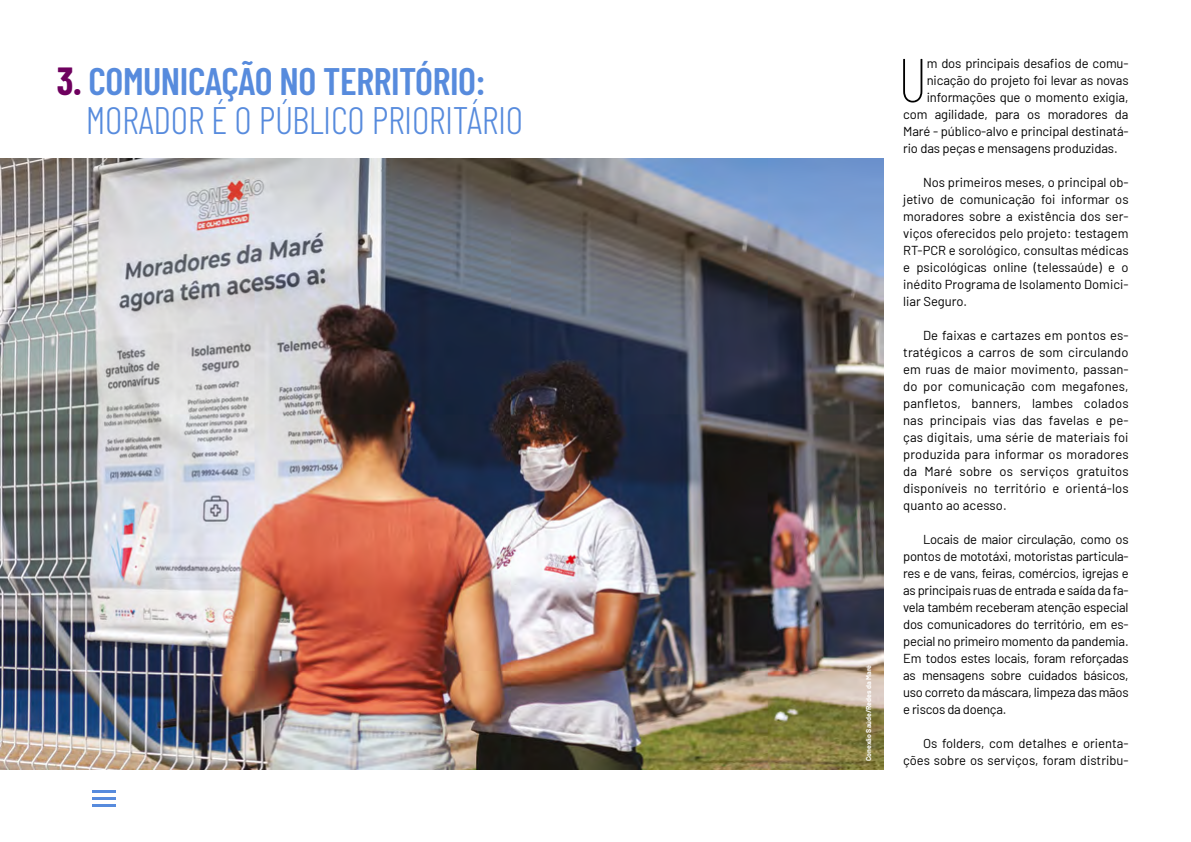
<style>
.page{position:relative;width:1191px;height:842px;background:#fff}
.page>*{position:absolute;margin:0;border:0;box-sizing:border-box;transform-origin:0 0}
.t1{font:100 61.6px "Barlow Condensed";color:#000}
.t2{font:300 38.3px/38.7px "Barlow Condensed";letter-spacing:-.01em;color:#578bdd}
.t3{font:13px/17px "Barlow";letter-spacing:-.01em;color:#000;text-align:justify}
.t4{font:700 7px "Barlow";color:#fff}
.s1{font-weight:700;color:#6e005e}
.s2{font-weight:600}
</style>
<div class="page">
<hr style="left:93px;top:790px;width:23px;height:3px;background:#578bdd">
<hr style="left:93px;top:797px;width:23px;height:3px;background:#578bdd">
<hr style="left:93px;top:804px;width:23px;height:3px;background:#578bdd">
<img style="left:0;top:159px;width:883px;height:610px">
<h2 class="t2" style="left:86px;top:59px;width:439px;text-indent:-29px"><span class="s1">3.</span> <span class="s2">COMUNICAÇÃO NO TERRITÓRIO:<br></span>MORADOR É O PÚBLICO PRIORITÁRIO</h2>
<p class="t4" style="left:863px;top:761px;width:97px;rotate:-90deg">Conexão Saúde/Redes da Maré</p>
<h1 class="t1" style="left:898px;top:36px;width:31px">U</h1>
<p class="t3" style="left:926px;top:54px;width:203px">m dos principais desafios de comu-</p>
<p class="t3" style="left:926px;top:71px;width:203px">nicação do projeto foi levar as novas</p>
<p class="t3" style="left:926px;top:88px;width:203px">informações que o momento exigia,</p>
<p class="t3" style="left:903px;top:105px;width:227px">com agilidade, para os moradores da</p>
<p class="t3" style="left:903px;top:122px;width:227px">Maré - público-alvo e principal destinatá-</p>
<p class="t3" style="left:903px;top:139px;width:216px">rio das peças e mensagens produzidas.</p>
<p class="t3" style="left:903px;top:173px;width:227px;text-indent:20px">Nos primeiros meses, o principal ob&shy;jetivo de comunicação foi informar os moradores sobre a existência dos ser&shy;viços oferecidos pelo projeto: testagem RT-PCR e sorológico, consultas médicas e psicológicas online (telessaúde) e o inédito Programa de Isolamento Domici&shy;liar Seguro.</p>
<p class="t3" style="left:903px;top:326px;width:227px;text-indent:20px">De faixas e cartazes em pontos es&shy;tratégicos a carros de som circulando em ruas de maior movimento, passan&shy;do por comunicação com megafones, panfletos, banners, lambes colados nas principais vias das favelas e pe&shy;ças digitais, uma série de materiais foi produzida para informar os moradores da Maré sobre os serviços gratuitos disponíveis no território e orientá-los quanto ao acesso.</p>
<p class="t3" style="left:903px;top:530px;width:227px;text-indent:20px">Locais de maior circulação, como os pontos de mototáxi, motoristas particula&shy;res e de vans, feiras, comércios, igrejas e as principais ruas de entrada e saída da fa&shy;vela também receberam atenção especial dos comunicadores do território, em es&shy;pecial no primeiro momento da pandemia.<br>Em todos estes locais, foram reforçadas as mensagens sobre cuidados básicos, uso correto da máscara, limpeza das mãos e riscos da doença.</p>
<p class="t3" style="left:903px;top:734px;width:227px;text-align:right">Os folders, com detalhes e orienta&shy;ções sobre os serviços, foram distribu-</p>
</div>
